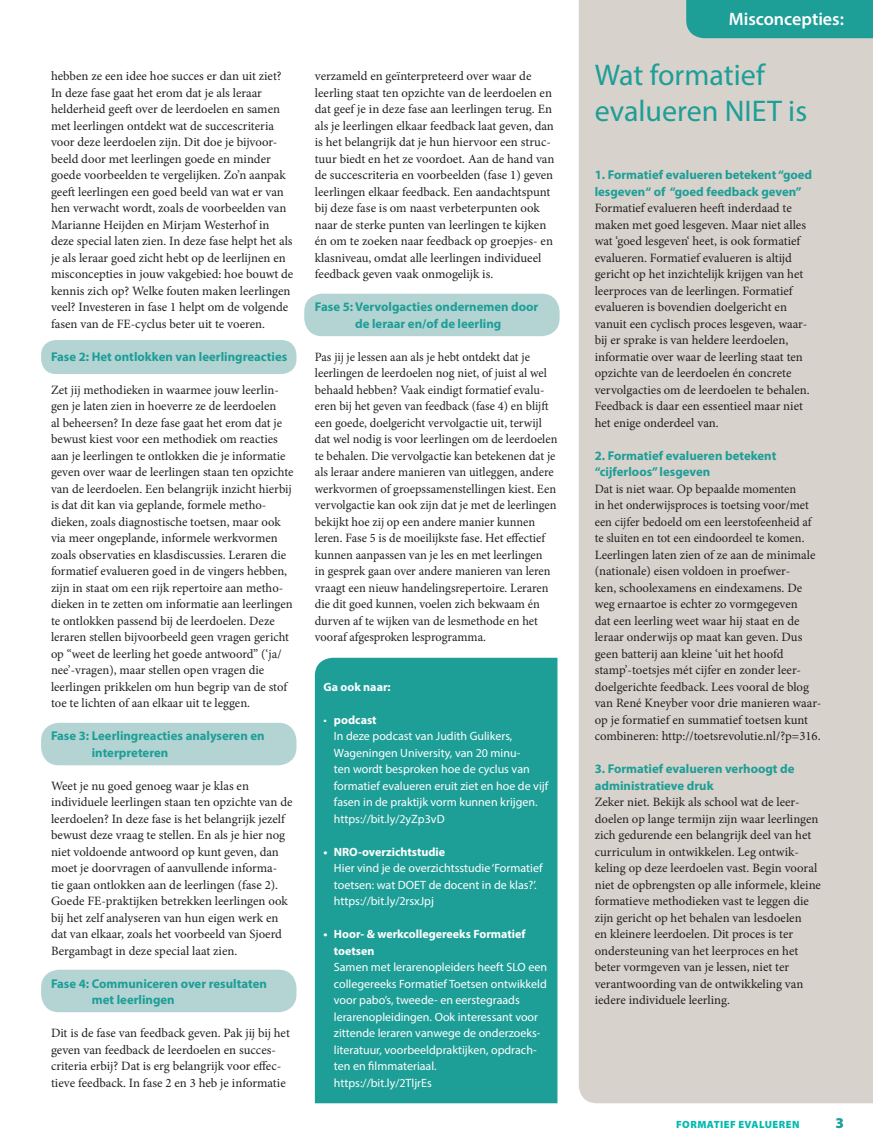
<style>
.page{position:relative;width:873px;height:1148px;background:#fff}
.page>*{position:absolute;margin:0;border:0;box-sizing:border-box;transform-origin:0 0}
.t1{font:30px/36px "Myriad Pro";color:#1d9e97}
.t2{font:600 18px "Myriad Pro";color:#fff}
.t3{font:900 15px "Myriad Pro";color:#1d9e97}
.t4{font:12.75px/16.5px "Minion Pro";color:#231f20}
.t5{font:700 12.75px/16.5px "Myriad Pro";color:#1d9e97}
.t6{font:12px/16.5px "Myriad Pro";color:#fff}
.t7{font:700 12px/16.5px "Myriad Pro";color:#fff}
.t8{font:900 10.5px "Myriad Pro";letter-spacing:.045em;color:#03b9af}
.s1{font-weight:700}
</style>
<div class="page">
<div style="left:41px;top:340px;width:255px;height:34px;background:#b3d4d3;border-radius:15px"></div>
<div style="left:41px;top:723px;width:255px;height:42px;background:#b3d4d3;border-radius:18px"></div>
<div style="left:304px;top:294px;width:255px;height:42px;background:#b3d4d3;border-radius:18px"></div>
<div style="left:41px;top:970px;width:255px;height:42px;background:#b3d4d3;border-radius:18px"></div>
<div style="left:578px;top:0;width:294px;height:1103px;background:#d7d2cc"></div>
<div style="left:315px;top:658px;width:242px;height:445px;background:#1d9e97"></div>
<div style="left:686px;top:0;width:187px;height:38px;background:#1d9e97"></div>
<p class="t4" style="left:51px;top:68px;width:244px">hebben ze een idee hoe succes er dan uit ziet?<br>In deze fase gaat het erom dat je als leraar helderheid geeft over de leerdoelen en samen met leerlingen ontdekt wat de succescriteria voor deze leerdoelen zijn. Dit doe je bijvoor&shy;beeld door met leerlingen goede en minder goede voorbeelden te vergelijken. Zo’n aanpak geeft leerlingen een goed beeld van wat er van hen verwacht wordt, zoals de voorbeelden van Marianne Heijden en Mirjam Westerhof in deze special laten zien. In deze fase helpt het als je als leraar goed zicht hebt op de leerlijnen en misconcepties in jouw vakgebied: hoe bouwt de kennis zich op? Welke fouten maken leerlingen veel? Investeren in fase 1 helpt om de volgende fasen van de FE-cyclus beter uit te voeren.</p>
<p class="t5" style="left:51px;top:348px;width:238px">Fase 2: Het ontlokken van leerlingreacties</p>
<p class="t4" style="left:51px;top:381px;width:244px">Zet jij methodieken in waarmee jouw leerlin&shy;gen je laten zien in hoeverre ze de leerdoelen<br>al beheersen? In deze fase gaat het erom dat je bewust kiest voor een methodiek om reacties aan je leerlingen te ontlokken die je informatie geven over waar de leerlingen staan ten opzichte van de leerdoelen. Een belangrijk inzicht hierbij is dat dit kan via geplande, formele metho&shy;dieken, zoals diagnostische toetsen, maar ook via meer ongeplande, informele werkvormen zoals observaties en klasdiscussies. Leraren die formatief evalueren goed in de vingers hebben, zijn in staat om een rijk repertoire aan metho&shy;dieken in te zetten om informatie aan leerlingen te ontlokken passend bij de leerdoelen. Deze leraren stellen bijvoorbeeld geen vragen gericht op “weet de leerling het goede antwoord” (‘ja/ nee’-vragen), maar stellen open vragen die leerlingen prikkelen om hun begrip van de stof toe te lichten of aan elkaar uit te leggen.</p>
<p class="t5" style="left:92px;top:727px;width:174px;text-indent:-41px">Fase 3: Leerlingreacties analyseren en interpreteren</p>
<p class="t4" style="left:51px;top:777px;width:243px">Weet je nu goed genoeg waar je klas en individuele leerlingen staan ten opzichte van de leerdoelen? In deze fase is het belangrijk jezelf bewust deze vraag te stellen. En als je hier nog niet voldoende antwoord op kunt geven, dan moet je doorvragen of aanvullende informa&shy;tie gaan ontlokken aan de leerlingen (fase 2).<br>Goede FE-praktijken betrekken leerlingen ook bij het zelf analyseren van hun eigen werk en dat van elkaar, zoals het voorbeeld van Sjoerd Bergambagt in deze special laat zien.</p>
<p class="t5" style="left:92px;top:975px;width:176px;text-indent:-41px">Fase 4: Communiceren over resultaten met leerlingen</p>
<p class="t4" style="left:51px;top:1025px;width:240px">Dit is de fase van feedback geven. Pak jij bij het geven van feedback de leerdoelen en succes&shy;criteria erbij? Dat is erg belangrijk voor effec&shy;tieve feedback. In fase 2 en 3 heb je informatie</p>
<p class="t4" style="left:315px;top:68px;width:241px">verzameld en geïnterpreteerd over waar de leerling staat ten opzichte van de leerdoelen en dat geef je in deze fase aan leerlingen terug. En als je leerlingen elkaar feedback laat geven, dan is het belangrijk dat je hun hiervoor een struc&shy;tuur biedt en het ze voordoet. Aan de hand van de succescriteria en voorbeelden (fase 1) geven leerlingen elkaar feedback. Een aandachtspunt bij deze fase is om naast verbeterpunten ook naar de sterke punten van leerlingen te kijken én om te zoeken naar feedback op groepjes- en klasniveau, omdat alle leerlingen individueel feedback geven vaak onmogelijk is.</p>
<p class="t5" style="left:315px;top:298px;width:225px;text-align:center">Fase 5: Vervolgacties ondernemen door de leraar en/of de leerling</p>
<p class="t4" style="left:315px;top:348px;width:244px">Pas jij je lessen aan als je hebt ontdekt dat je leerlingen de leerdoelen nog niet, of juist al wel behaald hebben? Vaak eindigt formatief evalu&shy;eren bij het geven van feedback (fase 4) en blijft een goede, doelgericht vervolgactie uit, terwijl dat wel nodig is voor leerlingen om de leerdoelen te behalen. Die vervolgactie kan betekenen dat je als leraar andere manieren van uitleggen, andere werkvormen of groepssamenstellingen kiest. Een vervolgactie kan ook zijn dat je met de leerlingen bekijkt hoe zij op een andere manier kunnen leren. Fase 5 is de moeilijkste fase. Het effectief kunnen aanpassen van je les en met leerlingen<br>in gesprek gaan over andere manieren van leren vraagt een nieuw handelingsrepertoire. Leraren die dit goed kunnen, voelen zich bekwaam én durven af te wijken van de lesmethode en het vooraf afgesproken lesprogramma.</p>
<p class="t7" style="left:323px;top:678px;width:69px">Ga ook naar:</p>
<p class="t6" style="left:334px;top:711px;width:216px;text-indent:-10px">• <span class="s1">podcast<br></span>In deze podcast van Judith Gulikers, Wageningen University, van 20 minu-<br>ten wordt besproken hoe de cyclus van formatief evalueren eruit ziet en hoe de vijf fasen in de praktijk vorm kunnen krijgen. https://bit.ly/2yZp3vD</p>
<p class="t7" style="left:323px;top:843px;width:123px">• NRO-overzichtstudie</p>
<p class="t6" style="left:334px;top:860px;width:210px">Hier vind je de overzichtsstudie ‘Formatief toetsen: wat DOET de docent in de klas?’. https://bit.ly/2rsxJpj</p>
<p class="t7" style="left:334px;top:926px;width:193px;text-indent:-10px">• Hoor- &amp; werkcollegereeks Formatief toetsen</p>
<p class="t6" style="left:334px;top:959px;width:214px">Samen met lerarenopleiders heeft SLO een collegereeks Formatief Toetsen ontwikkeld voor pabo’s, tweede- en eerstegraads lerarenopleidingen. Ook interessant voor zittende leraren vanwege de onderzoeks&shy;literatuur, voorbeeldpraktijken, opdrach&shy;ten en filmmateriaal.<br>https://bit.ly/2TljrEs</p>
<h2 class="t2" style="left:728px;top:8px;width:117px">Misconcepties:</h2>
<h1 class="t1" style="left:594px;top:57px;width:214px">Wat formatief evalueren NIET is</h1>
<p class="t5" style="left:594px;top:166px;width:219px">1. Formatief evalueren betekent “goed lesgeven“ of “goed feedback geven”</p>
<p class="t4" style="left:594px;top:200px;width:216px">Formatief evalueren heeft inderdaad te maken met goed lesgeven. Maar niet alles wat ‘goed lesgeven‘ heet, is ook formatief evalueren. Formatief evalueren is altijd gericht op het inzichtelijk krijgen van het leerproces van de leerlingen. Formatief evalueren is bovendien doelgericht en vanuit een cyclisch proces lesgeven, waar&shy;bij er sprake is van heldere leerdoelen, informatie over waar de leerling staat ten opzichte van de leerdoelen én concrete vervolgacties om de leerdoelen te behalen.<br>Feedback is daar een essentieel maar niet het enige onderdeel van.</p>
<p class="t5" style="left:594px;top:447px;width:183px">2. Formatief evalueren betekent “cijferloos” lesgeven</p>
<p class="t4" style="left:594px;top:480px;width:228px">Dat is niet waar. Op bepaalde momenten<br>in het onderwijsproces is toetsing voor/met een cijfer bedoeld om een leerstofeenheid af te sluiten en tot een eindoordeel te komen.<br>Leerlingen laten zien of ze aan de minimale (nationale) eisen voldoen in proefwer-<br>ken, schoolexamens en eindexamens. De weg ernaartoe is echter zo vormgegeven<br>dat een leerling weet waar hij staat en de leraar onderwijs op maat kan geven. Dus geen batterij aan kleine ‘uit het hoofd stamp’-toetsjes mét cijfer en zonder leer&shy;doelgerichte feedback. Lees vooral de blog van René Kneyber voor drie manieren waar&shy;op je formatief en summatief toetsen kunt combineren: http://toetsrevolutie.nl/?p=316.</p>
<p class="t5" style="left:594px;top:760px;width:201px">3. Formatief evalueren verhoogt de administratieve druk</p>
<p class="t4" style="left:594px;top:794px;width:228px">Zeker niet. Bekijk als school wat de leer&shy;doelen op lange termijn zijn waar leerlingen zich gedurende een belangrijk deel van het curriculum in ontwikkelen. Leg ontwik&shy;keling op deze leerdoelen vast. Begin vooral niet de opbrengsten op alle informele, kleine formatieve methodieken vast te leggen die zijn gericht op het behalen van lesdoelen<br>en kleinere leerdoelen. Dit proces is ter ondersteuning van het leerproces en het beter vormgeven van je lessen, niet ter verantwoording van de ontwikkeling van iedere individuele leerling.</p>
<p class="t8" style="left:676px;top:1118px;width:125px">FORMATIEF EVALUEREN</p>
<p class="t3" style="left:835px;top:1113px;width:10px">3</p>
</div>
